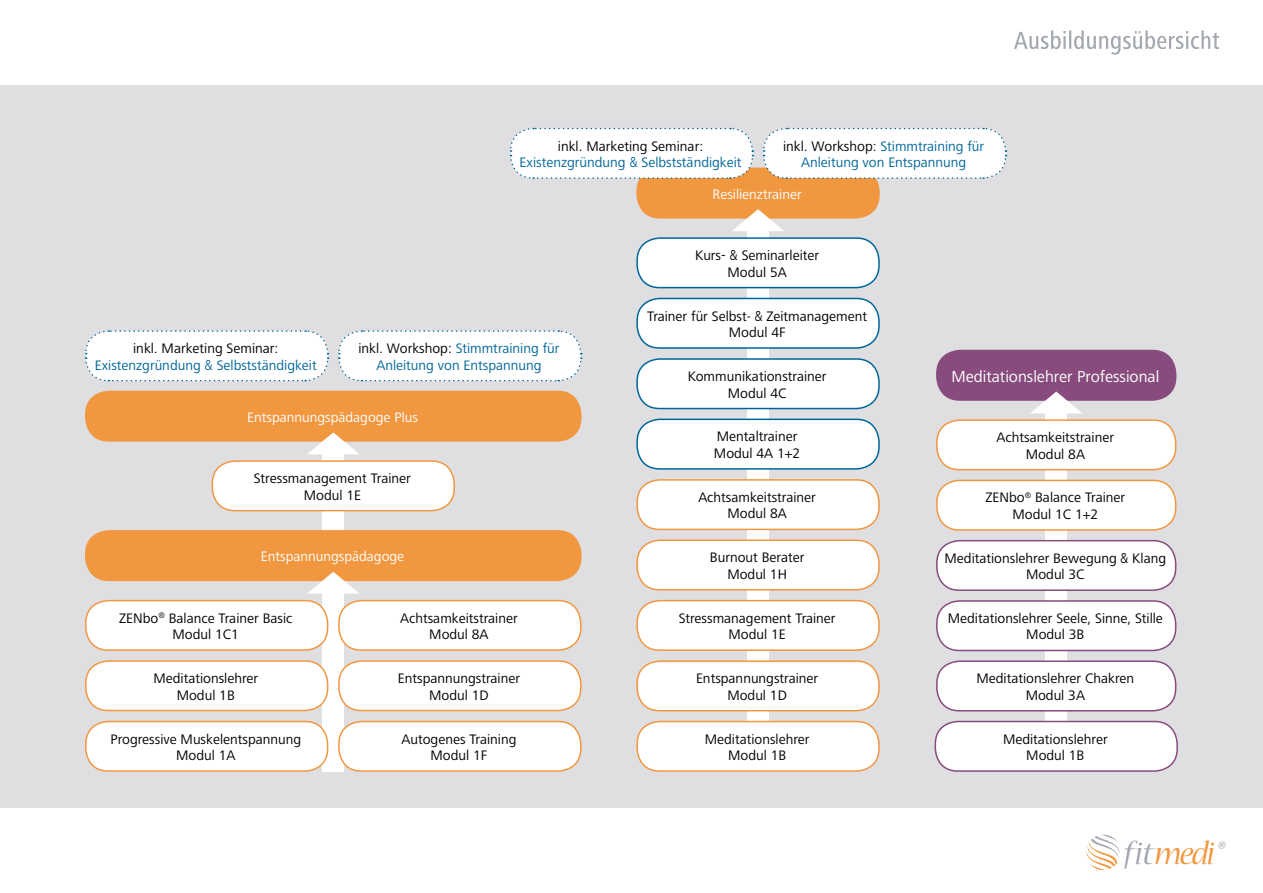
<style>
.page{position:relative;width:1263px;height:893px;background:#fff}
.page>*{position:absolute;margin:0;border:0;box-sizing:border-box;transform-origin:0 0}
.t1{font:italic 35.4px "Nueva Std";letter-spacing:-.05em;color:#a3a7af}
.t2{font:16.5px "Frutiger Next LT";color:#fff}
.t3{font:14.25px/16.5px "Frutiger Next LT";color:#000;text-align:center}
.t4{font:14.25px/16.5px "Frutiger Next LT";color:#00669a;text-align:center}
.t5{font:14.25px "Frutiger Next LT";color:#fff}
.s1{color:#000}
.s2{font-family:"Frutiger";font-weight:300;font-stretch:condensed}
.s3{color:#f19740}
</style>
<div class="page">
<div style="left:0;top:85px;width:1263px;height:723px;background:#dfdfe2"></div>
<svg style="left:1014px;top:30px;width:205px;height:25px"></svg>
<svg style="left:1086px;top:835px;width:34px;height:35px"></svg>
<div style="left:936px;top:350px;width:240px;height:51px;background:#874b7d;border-radius:24px"></div>
<div style="left:1046px;top:412px;width:21px;height:358px;background:#fff"></div>
<svg style="left:1030px;top:391px;width:53px;height:22px"></svg>
<div style="left:935px;top:721px;width:242px;height:50px;background:#fff;border-radius:22px"></div>
<div style="left:934px;top:721px;width:244px;height:51px;border:2px solid #874b7d;border-radius:22px"></div>
<div style="left:937px;top:661px;width:239px;height:50px;background:#fff;border-radius:22px"></div>
<div style="left:936px;top:660px;width:240px;height:51px;border:2px solid #874b7d;border-radius:22px"></div>
<div style="left:937px;top:601px;width:239px;height:49px;background:#fff;border-radius:22px"></div>
<div style="left:936px;top:600px;width:240px;height:51px;border:2px solid #874b7d;border-radius:22px"></div>
<div style="left:937px;top:420px;width:239px;height:50px;background:#fff;border-radius:22px"></div>
<div style="left:936px;top:419px;width:240px;height:51px;border:2px solid #f19740;border-radius:22px"></div>
<div style="left:937px;top:480px;width:239px;height:50px;background:#fff;border-radius:22px"></div>
<div style="left:936px;top:480px;width:240px;height:51px;border:2px solid #f19740;border-radius:22px"></div>
<div style="left:937px;top:541px;width:239px;height:49px;background:#fff;border-radius:22px"></div>
<div style="left:936px;top:540px;width:240px;height:51px;border:2px solid #874b7d;border-radius:22px"></div>
<div style="left:85px;top:391px;width:496px;height:51px;background:#f19740;border-radius:24px"></div>
<div style="left:323px;top:452px;width:21px;height:94px;background:#fff"></div>
<svg style="left:307px;top:432px;width:53px;height:22px"></svg>
<div style="left:212px;top:461px;width:242px;height:50px;background:#fff;border-radius:22px"></div>
<div style="left:212px;top:460px;width:243px;height:51px;border:2px solid #f19740;border-radius:22px"></div>
<svg style="left:338px;top:330px;width:244px;height:52px;background:#f8f9fa"></svg>
<svg style="left:85px;top:330px;width:244px;height:52px;background:#f8f9fa"></svg>
<div style="left:85px;top:530px;width:496px;height:51px;background:#f19740;border-radius:24px"></div>
<div style="left:323px;top:592px;width:21px;height:179px;background:#fff"></div>
<svg style="left:307px;top:572px;width:53px;height:22px"></svg>
<div style="left:339px;top:661px;width:242px;height:49px;background:#fff;border-radius:22px"></div>
<div style="left:338px;top:660px;width:243px;height:51px;border:2px solid #f19740;border-radius:22px"></div>
<div style="left:86px;top:601px;width:242px;height:49px;background:#fff;border-radius:22px"></div>
<div style="left:85px;top:600px;width:243px;height:51px;border:2px solid #f19740;border-radius:22px"></div>
<div style="left:86px;top:721px;width:242px;height:50px;background:#fff;border-radius:22px"></div>
<div style="left:85px;top:721px;width:243px;height:51px;border:2px solid #f19740;border-radius:22px"></div>
<div style="left:86px;top:661px;width:242px;height:49px;background:#fff;border-radius:22px"></div>
<div style="left:85px;top:660px;width:243px;height:51px;border:2px solid #f19740;border-radius:22px"></div>
<div style="left:339px;top:601px;width:242px;height:49px;background:#fff;border-radius:22px"></div>
<div style="left:338px;top:600px;width:243px;height:51px;border:2px solid #f19740;border-radius:22px"></div>
<div style="left:339px;top:721px;width:242px;height:50px;background:#fff;border-radius:22px"></div>
<div style="left:338px;top:721px;width:243px;height:51px;border:2px solid #f19740;border-radius:22px"></div>
<div style="left:636px;top:168px;width:244px;height:51px;background:#f19740;border-radius:24px"></div>
<div style="left:747px;top:229px;width:22px;height:538px;background:#fff"></div>
<svg style="left:732px;top:209px;width:52px;height:22px"></svg>
<div style="left:637px;top:298px;width:242px;height:50px;background:#fff;border-radius:22px"></div>
<div style="left:636px;top:298px;width:244px;height:51px;border:2px solid #00669a;border-radius:22px"></div>
<div style="left:637px;top:238px;width:242px;height:50px;background:#fff;border-radius:22px"></div>
<div style="left:636px;top:237px;width:244px;height:51px;border:2px solid #00669a;border-radius:22px"></div>
<div style="left:637px;top:359px;width:242px;height:49px;background:#fff;border-radius:22px"></div>
<div style="left:636px;top:358px;width:244px;height:51px;border:2px solid #00669a;border-radius:22px"></div>
<div style="left:637px;top:419px;width:242px;height:50px;background:#fff;border-radius:22px"></div>
<div style="left:636px;top:419px;width:244px;height:51px;border:2px solid #00669a;border-radius:22px"></div>
<div style="left:637px;top:721px;width:242px;height:50px;background:#fff;border-radius:22px"></div>
<div style="left:636px;top:721px;width:244px;height:51px;border:2px solid #f19740;border-radius:22px"></div>
<div style="left:637px;top:540px;width:242px;height:50px;background:#fff;border-radius:22px"></div>
<div style="left:636px;top:539px;width:244px;height:51px;border:2px solid #f19740;border-radius:22px"></div>
<div style="left:637px;top:661px;width:242px;height:50px;background:#fff;border-radius:22px"></div>
<div style="left:636px;top:660px;width:244px;height:51px;border:2px solid #f19740;border-radius:22px"></div>
<div style="left:637px;top:601px;width:242px;height:49px;background:#fff;border-radius:22px"></div>
<div style="left:636px;top:600px;width:244px;height:51px;border:2px solid #f19740;border-radius:22px"></div>
<div style="left:637px;top:480px;width:242px;height:49px;background:#fff;border-radius:22px"></div>
<div style="left:636px;top:479px;width:244px;height:51px;border:2px solid #f19740;border-radius:22px"></div>
<svg style="left:762px;top:127px;width:245px;height:53px;background:#f8f7f6"></svg>
<svg style="left:509px;top:127px;width:245px;height:53px;background:#f8f7f6"></svg>
<p class="t4" style="left:520px;top:138px;width:223px"><span class="s1">inkl. Marketing Seminar:<br></span>Existenzgründung <span class="s2">&amp;</span> Selbstständigkeit</p>
<p class="t4" style="left:783px;top:138px;width:203px"><span class="s1">inkl. Workshop:</span> Stimmtraining für<br>Anleitung von Entspannung</p>
<p class="t5" style="left:713px;top:186px;width:91px">Resilienztrainer</p>
<p class="t3" style="left:695px;top:247px;width:125px">Kurs- <span class="s2">&amp;</span> Seminarleiter<br>Modul 5A</p>
<p class="t4" style="left:95px;top:340px;width:223px"><span class="s1">inkl. Marketing Seminar:<br></span>Existenzgründung <span class="s2">&amp;</span> Selbstständigkeit</p>
<p class="t4" style="left:358px;top:340px;width:203px"><span class="s1">inkl. Workshop:</span> Stimmtraining für<br>Anleitung von Entspannung</p>
<p class="t5" style="left:247px;top:409px;width:172px">Entspannungspädagoge Plus</p>
<p class="t3" style="left:254px;top:470px;width:158px">Stressmanagement Trainer<br>Modul 1E</p>
<p class="t5" style="left:261px;top:548px;width:145px">Entspannungspädagoge</p>
<p class="t3" style="left:119px;top:610px;width:175px">ZENbo<sup>®</sup> Balance Trainer Basic<br>Modul 1C1</p>
<p class="t3" style="left:400px;top:610px;width:119px">Achtsamkeitstrainer<br>Modul 8A</p>
<p class="t3" style="left:153px;top:670px;width:106px">Meditationslehrer<br>Modul 1B</p>
<p class="t3" style="left:398px;top:670px;width:124px">Entspannungstrainer<br>Modul 1D</p>
<p class="t3" style="left:110px;top:731px;width:192px">Progressive Muskelentspannung<br>Modul 1A</p>
<p class="t3" style="left:401px;top:731px;width:117px">Autogenes Training<br>Modul 1F</p>
<p class="t3" style="left:647px;top:308px;width:222px">Trainer für Selbst<span class="s2">- &amp;</span> Zeitmanagement<br>Modul 4F</p>
<p class="t3" style="left:688px;top:368px;width:140px">Kommunikationstrainer<br>Modul 4C</p>
<p class="t3" style="left:714px;top:428px;width:88px;text-align:left">Mentaltrainer<br>Modul 4A 1+2</p>
<p class="t3" style="left:698px;top:489px;width:119px">Achtsamkeitstrainer<br>Modul 8A</p>
<p class="t3" style="left:710px;top:549px;width:96px">Burnout Berater<br>Modul 1H</p>
<p class="t3" style="left:679px;top:610px;width:158px">Stressmanagement Trainer<br>Modul 1E</p>
<p class="t3" style="left:696px;top:670px;width:124px">Entspannungstrainer<br>Modul 1D</p>
<p class="t3" style="left:705px;top:731px;width:106px">Meditationslehrer<br>Modul 1B</p>
<p class="t2" style="left:951px;top:367px;width:209px">Meditationslehrer Professional</p>
<p class="t3" style="left:997px;top:429px;width:119px">Achtsamkeitstrainer<br>Modul 8A</p>
<p class="t3" style="left:985px;top:489px;width:141px">ZENbo<sup>®</sup> Balance Trainer<br>Modul 1C 1+2</p>
<p class="t3" style="left:944px;top:550px;width:223px">Meditationslehrer Bewegung <span class="s2">&amp;</span> Klang<br>Modul 3C</p>
<p class="t3" style="left:948px;top:610px;width:217px">Meditationslehrer Seele, Sinne, Stille<br>Modul 3B</p>
<p class="t3" style="left:976px;top:670px;width:159px">Meditationslehrer Chakren<br>Modul 3A</p>
<p class="t3" style="left:1003px;top:731px;width:106px">Meditationslehrer<br>Modul 1B</p>
<h1 class="t1" style="left:1124px;top:837px;width:102px">f it<span class="s3">medi</span> ®</h1>
</div>
